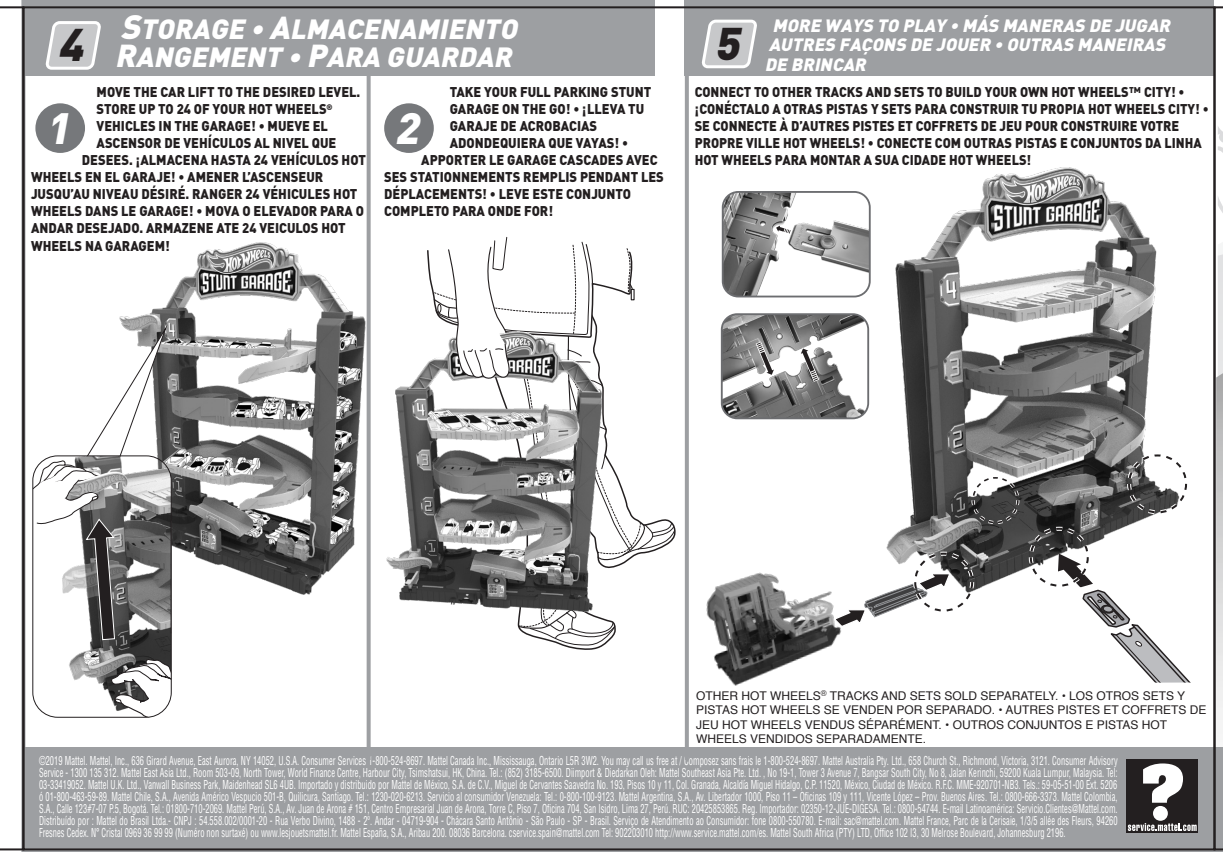
<style>
.page{position:relative;width:1223px;height:852px;background:#fff}
.page>*{position:absolute;margin:0;border:0;box-sizing:border-box;transform-origin:0 0}
.t1{font:italic 900 45.2px "DIN";color:#231f20}
.t2{font:italic 900 43.4px "DIN";color:#fff}
.t3{font:italic 900 27.4px/27.4px "DIN";color:#fff}
.t4{font:italic 900 17.6px/19.6px "DIN";color:#fff}
.t5{font:900 14px "DIN";color:#231f20;scale:.92 1}
.t6{font:900 14px/17px "DIN";color:#231f20;scale:.91 1}
.t7{font:condensed 12px/12px "Helvetica LT Std";color:#fff;text-align:justify;scale:.7 1}
.t8{font:12px/14.4px "Helvetica";color:#231f20}
.s1{font-size:33.4px}
.s2{font-size:31.4px}
</style>
<div class="page">
<div style="left:23px;top:747px;width:1199px;height:105px;background:#9d9fa2"></div>
<img style="left:119px;top:211px;width:252px;height:384px">
<div style="left:0;top:0;width:1213px;height:75px;background:#9d9fa2"></div>
<svg style="left:701px;top:19px;width:56px;height:50px;background:#cacbcd"></svg>
<svg style="left:45px;top:21px;width:56px;height:49px;background:#cbccce"></svg>
<div style="left:0;top:0;width:23px;height:109px;background:#fff"></div>
<div style="left:655px;top:0;width:29px;height:109px;background:#fff"></div>
<svg style="left:685px;top:75px;width:4px;height:672px"></svg>
<svg style="left:366px;top:75px;width:4px;height:672px"></svg>
<div style="left:35px;top:103px;width:50px;height:50px;background:#76787b;border-radius:50%"></div>
<div style="left:384px;top:103px;width:50px;height:50px;background:#76787b;border-radius:50%"></div>
<img style="left:309px;top:289px;width:380px;height:391px">
<svg style="left:426px;top:237px;width:249px;height:411px"></svg>
<svg style="left:724px;top:194px;width:21px;height:100px;background:#6f6f6f"></svg>
<div style="left:721px;top:191px;width:149px;height:106px;border:2px solid #6c6d70;border-radius:15px"></div>
<img style="left:721px;top:316px;width:24px;height:102px">
<div style="left:721px;top:313px;width:148px;height:106px;border:2px solid #6c6d70;border-radius:15px"></div>
<img style="left:646px;top:485px;width:144px;height:233px">
<img style="left:745px;top:169px;width:309px;height:494px">
<div style="left:913px;top:552px;width:61px;height:60px;border:4px dashed #fff;border-radius:50%"></div>
<div style="left:914px;top:553px;width:59px;height:58px;border:2px dashed #231f20;border-radius:50%"></div>
<div style="left:1028px;top:527px;width:61px;height:61px;border:4px dashed #fff;border-radius:50%"></div>
<div style="left:1029px;top:528px;width:59px;height:59px;border:2px dashed #231f20;border-radius:50%"></div>
<div style="left:971px;top:476px;width:48px;height:48px;border:3px dashed #fff;border-radius:50%"></div>
<div style="left:972px;top:477px;width:46px;height:46px;border:2px dashed #231f20;border-radius:50%"></div>
<svg style="left:32px;top:322px;width:140px;height:396px"></svg>
<svg style="left:1054px;top:6px;width:168px;height:845px"></svg>
<svg style="left:0;top:6px;width:24px;height:844px"></svg>
<h1 class="t1" style="left:58px;top:15px;width:37px">4</h1>
<h3 class="t3" style="left:115px;top:15px;width:410px"><span class="s1">S</span>TORAGE • <span class="s2">A</span>LMACENAMIENTO<br><span class="s2">R</span>ANGEMENT • <span class="s2">P</span>ARA GUARDAR</h3>
<p class="t5" style="left:450px;top:83px;width:221px">TAKE YOUR FULL PARKING STUNT</p>
<p class="t5" style="left:450px;top:100px;width:213px">GARAGE ON THE GO! • ¡LLEVA TU</p>
<p class="t5" style="left:450px;top:117px;width:162px">GARAJE DE ACROBACIAS</p>
<p class="t5" style="left:450px;top:134px;width:195px">ADONDEQUIERA QUE VAYAS! •</p>
<p class="t5" style="left:421px;top:151px;width:258px">APPORTER LE GARAGE CASCADES AVEC</p>
<p class="t5" style="left:384px;top:168px;width:305px">SES STATIONNEMENTS REMPLIS PENDANT LES</p>
<p class="t5" style="left:384px;top:185px;width:270px">DÉPLACEMENTS! • LEVE ESTE CONJUNTO</p>
<p class="t5" style="left:384px;top:202px;width:185px">COMPLETO PARA ONDE FOR!</p>
<p class="t5" style="left:97px;top:83px;width:288px">MOVE THE CAR LIFT TO THE DESIRED LEVEL.</p>
<p class="t5" style="left:97px;top:100px;width:258px">STORE UP TO 24 OF YOUR HOT WHEELS<sup>®</sup></p>
<p class="t5" style="left:97px;top:117px;width:253px">VEHICLES IN THE GARAGE! • MUEVE EL</p>
<p class="t5" style="left:97px;top:134px;width:262px">ASCENSOR DE VEHÍCULOS AL NIVEL QUE</p>
<p class="t5" style="left:82px;top:151px;width:310px">DESEES. ¡ALMACENA HASTA 24 VEHÍCULOS HOT</p>
<p class="t5" style="left:31px;top:168px;width:319px">WHEELS EN EL GARAJE! • AMENER L’ASCENSEUR</p>
<p class="t5" style="left:31px;top:185px;width:356px">JUSQU’AU NIVEAU DÉSIRÉ. RANGER 24 VÉHICULES HOT</p>
<p class="t5" style="left:31px;top:202px;width:363px">WHEELS DANS LE GARAGE! • MOVA O ELEVADOR PARA O</p>
<p class="t5" style="left:31px;top:219px;width:343px">ANDAR DESEJADO. ARMAZENE ATE 24 VEICULOS HOT</p>
<p class="t5" style="left:31px;top:236px;width:152px">WHEELS NA GARAGEM!</p>
<h2 class="t2" style="left:46px;top:99px;width:35px">1</h2>
<h2 class="t2" style="left:394px;top:99px;width:35px">2</h2>
<h1 class="t1" style="left:714px;top:13px;width:37px">5</h1>
<h3 class="t4" style="left:768px;top:15px;width:407px">MORE WAYS TO PLAY • MÁS MANERAS DE JUGAR<br>AUTRES FAÇONS DE JOUER • OUTRAS MANEIRAS</h3>
<h3 class="t4" style="left:764px;top:54px;width:107px">DE BRINCAR</h3>
<p class="t6" style="left:694px;top:83px;width:566px">CONNECT TO OTHER TRACKS AND SETS TO BUILD YOUR OWN HOT WHEELS™ CITY! • ¡CONÉCTALO A OTRAS PISTAS Y SETS PARA CONSTRUIR TU PROPIA HOT WHEELS CITY! • SE CONNECTE À D’AUTRES PISTES ET COFFRETS DE JEU POUR CONSTRUIRE VOTRE PROPRE VILLE HOT WHEELS! • CONECTE COM OUTRAS PISTAS E CONJUNTOS DA LINHA HOT WHEELS PARA MONTAR A SUA CIDADE HOT WHEELS!</p>
<p class="t8" style="left:696px;top:689px;width:512px">OTHER HOT WHEELS<sup>®</sup> TRACKS AND SETS SOLD SEPARATELY. • LOS OTROS SETS Y PISTAS HOT WHEELS SE VENDEN POR SEPARADO. • AUTRES PISTES ET COFFRETS DE JEU HOT WHEELS VENDUS SÉPARÉMENT. • OUTROS CONJUNTOS E PISTAS HOT WHEELS VENDIDOS SEPARADAMENTE.</p>
<p class="t7" style="left:39px;top:754px;width:1542px">©2019 Mattel. Mattel, Inc., 636 Girard Avenue, East Aurora, NY 14052, U.S.A. Consumer Services 1-800-524-8697. Mattel Canada Inc., Mississauga, Ontario L5R 3W2. You may call us free at / Composez sans frais le 1-800-524-8697. Mattel Australia Pty. Ltd., 658 Church St., Richmond, Victoria, 3121. Consumer Advisory Service - 1300 135 312. Mattel East Asia Ltd., Room 503-09, North Tower, World Finance Centre, Harbour City, Tsimshatsui, HK, China. Tel.: (852) 3185-6500. Diimport &amp; Diedarkan Oleh: Mattel Southeast Asia Pte. Ltd. , No 19-1, Tower 3 Avenue 7, Bangsar South City, No 8, Jalan Kerinchi, 59200 Kuala Lumpur, Malaysia. Tel:<br>03-33419052. Mattel U.K. Ltd., Vanwall Business Park, Maidenhead SL6 4UB. Importado y distribuido por Mattel de México, S.A. de C.V., Miguel de Cervantes Saavedra No. 193, Pisos 10 y 11, Col. Granada, Alcaldía Miguel Hidalgo, C.P. 11520, México, Ciudad de México. R.F.C. MME-920701-NB3. Tels.: 59-05-51-00 Ext. 5206 ó 01-800-463-59-89. Mattel Chile, S.A., Avenida Américo Vespucio 501-B, Quilicura, Santiago. Tel.: 1230-020-6213. Servicio al consumidor Venezuela: Tel.: 0-800-100-9123. Mattel Argentina, S.A., Av. Libertador 1000, Piso 11 – Oficinas 109 y 111, Vicente López – Prov. Buenos Aires. Tel.: 0800-666-3373. Mattel Colombia, S.A., Calle 123#7-07 P.5, Bogotá. Tel.: 01800-710-2069. Mattel Perú, S.A., Av. Juan de Arona # 151, Centro Empresarial Juan de Arona, Torre C, Piso 7, Oficina 704, San Isidro, Lima 27, Perú. RUC: 20425853865. Reg. Importador: 02350-12-JUE-DIGESA. Tel.: 0800-54744. E-mail Latinoamérica: Servicio.Clientes@Mattel.com.<br>Distribuído por : Mattel do Brasil Ltda.- CNPJ : 54.558.002/0001-20 - Rua Verbo Divino, 1488 - 2º. Andar - 04719-904 - Chácara Santo Antônio - São Paulo - SP - Brasil. Serviço de Atendimento ao Consumidor: fone 0800-550780. E-mail: sac@mattel.com. Mattel France, Parc de la Cerisaie, 1/3/5 allée des Fleurs, 94260<br>Fresnes Cedex. N° Cristal 0969 36 99 99 (Numéro non surtaxé) ou www.lesjouetsmattel.fr. Mattel España, S.A., Aribau 200. 08036 Barcelona. cservice.spain@mattel.com Tel: 902203010 http://www.service.mattel.com/es. Mattel South Africa (PTY) LTD, Office 102 I3, 30 Melrose Boulevard, Johannesburg 2196.</p>
</div>
